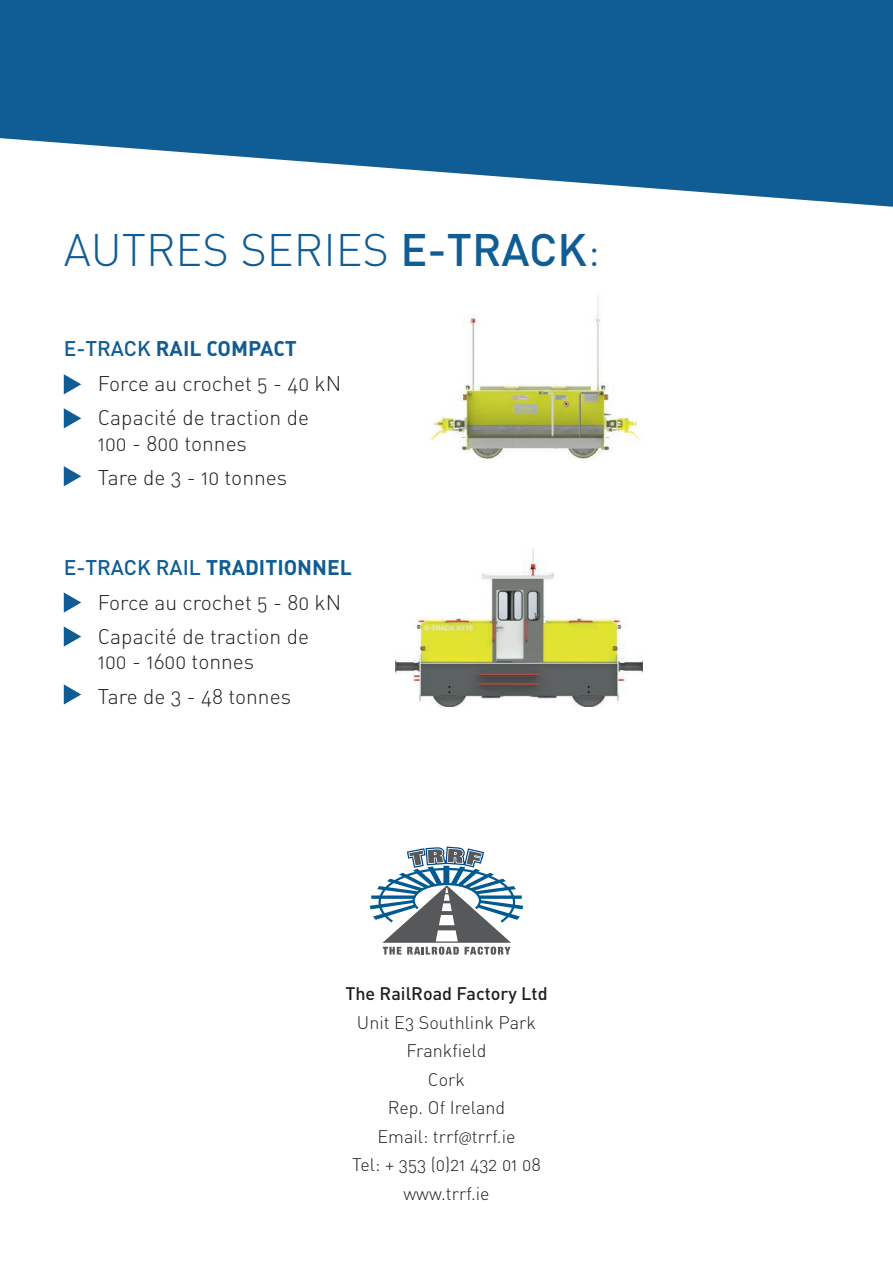
<style>
.page{position:relative;width:893px;height:1263px;background:#fff}
.page>*{position:absolute;margin:0;border:0;box-sizing:border-box;transform-origin:0 0}
.t1{font:45px "DIN Light Alternate";color:#105d95}
.t2{font:21px "DIN Light Alternate";color:#231f20}
.t3{font:21px "DIN Bold Alternate";color:#105d95}
.t4{font:18px "DIN Light Alternate";color:#231f20}
.t5{font:500 18px "DIN";color:#231f20}
.s1{font-family:"DIN";font-weight:500}
.s2{font-family:"Myriad Pro";font-weight:300}
</style>
<div class="page">
<svg style="left:0;top:0;width:893px;height:207px;fill:#105d95"></svg>
<svg style="left:370px;top:846px;width:153px;height:109px"></svg>
<img style="left:430px;top:295px;width:210px;height:164px">
<img style="left:395px;top:548px;width:247px;height:158px">
<svg style="left:64px;top:374px;width:17px;height:20px"></svg>
<svg style="left:64px;top:408px;width:17px;height:20px"></svg>
<svg style="left:64px;top:466px;width:17px;height:20px"></svg>
<svg style="left:64px;top:592px;width:17px;height:21px"></svg>
<svg style="left:64px;top:626px;width:17px;height:21px"></svg>
<svg style="left:64px;top:684px;width:17px;height:20px"></svg>
<p class="t1" style="left:64px;top:220px;width:538px">AUTRES SERIES <span class="s1">E-TRACK</span>:</p>
<p class="t3" style="left:64px;top:335px;width:234px"><span class="s1">E-TRACK</span> RAIL COMPACT</p>
<p class="t2" style="left:98px;top:369px;width:245px">Force au crochet 5 - 40 kN</p>
<p class="t2" style="left:98px;top:404px;width:213px">Capacité de traction de</p>
<p class="t2" style="left:98px;top:429px;width:151px">100 - 800 tonnes</p>
<p class="t2" style="left:98px;top:463px;width:191px">Tare de 3 - 10 tonnes</p>
<p class="t3" style="left:64px;top:553px;width:290px"><span class="s1">E-TRACK RAIL</span> TRADITIONNEL</p>
<p class="t2" style="left:98px;top:588px;width:245px">Force au crochet 5 - 80 kN</p>
<p class="t2" style="left:98px;top:622px;width:213px">Capacité de traction de</p>
<p class="t2" style="left:98px;top:648px;width:158px">100 - 1600 tonnes</p>
<p class="t2" style="left:98px;top:682px;width:195px">Tare de 3 - 48 tonnes</p>
<p class="t5" style="left:345px;top:982px;width:204px">The RailRoad Factory Ltd</p>
<p class="t4" style="left:357px;top:1010px;width:180px">Unit E3 Southlink Park</p>
<p class="t4" style="left:406px;top:1039px;width:82px">Frankfield</p>
<p class="t4" style="left:428px;top:1067px;width:39px">Cork</p>
<p class="t4" style="left:388px;top:1096px;width:119px">Rep. Of Ireland</p>
<p class="t4" style="left:377px;top:1124px;width:140px">Email: trrf<span class="s2">@</span>trrf.ie</p>
<p class="t4" style="left:352px;top:1153px;width:190px">Tel: + 353 (0)21 432 01 08</p>
<p class="t4" style="left:403px;top:1181px;width:88px">www.trrf.ie</p>
</div>
